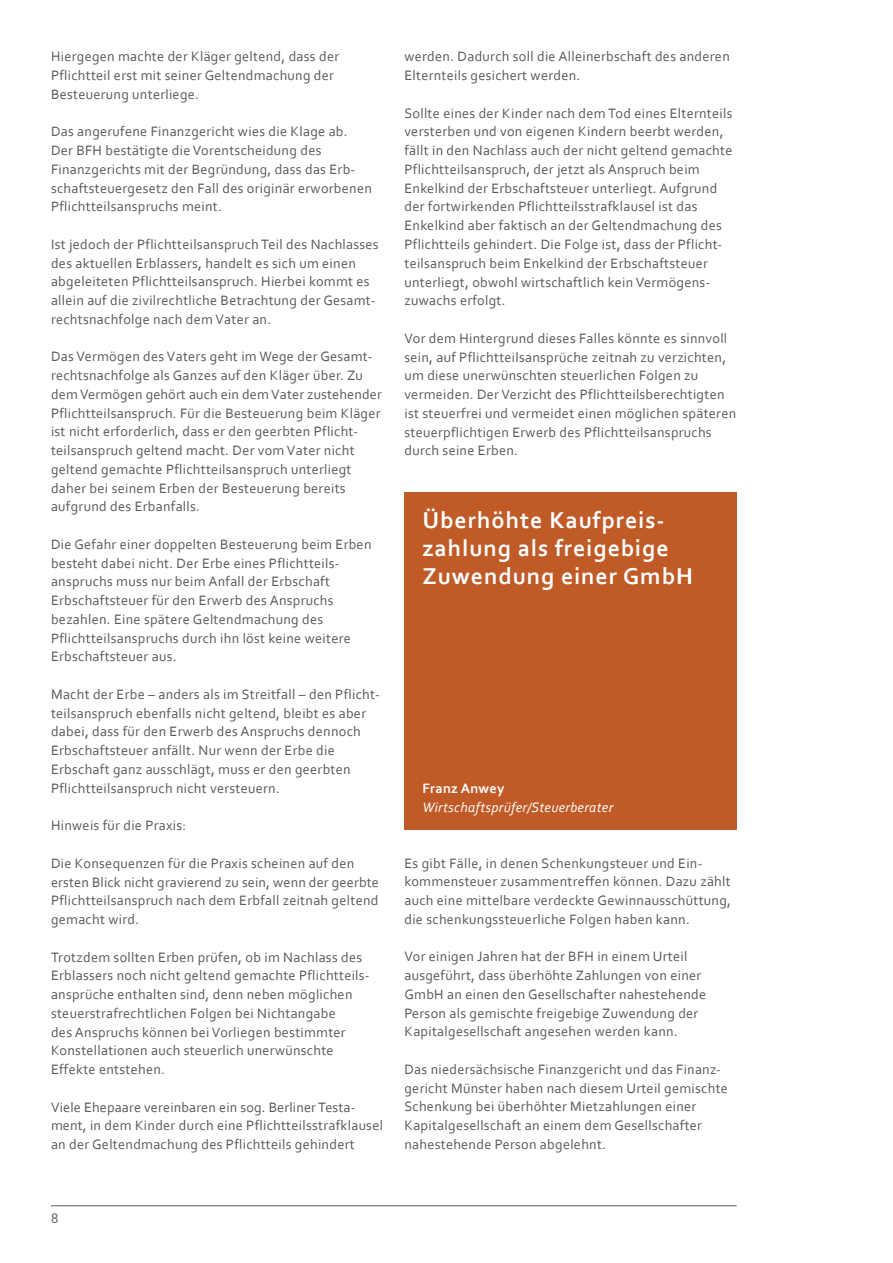
<style>
.page{position:relative;width:893px;height:1263px;background:#fff}
.page>*{position:absolute;margin:0;border:0;box-sizing:border-box;transform-origin:0 0}
.t1{font:700 24px/27.8px "Corbel";letter-spacing:.04em;color:#fff}
.t2{font:14.25px/18.8px "Corbel";letter-spacing:.02em;color:#58595b}
.t3{font:italic 14.25px "Corbel";letter-spacing:.02em;color:#fff}
.t4{font:700 14.25px "Corbel";color:#fff}
</style>
<div class="page">
<hr style="left:51px;top:1205px;width:686px;height:1px;background:#58595b">
<div style="left:404px;top:493px;width:333px;height:337px;background:#c05a27"></div>
<p class="t2" style="left:51px;top:47px;width:290px">Hiergegen machte der Kläger geltend, dass der<br>Pflichtteil erst mit seiner Geltendmachung der<br>Besteuerung unterliege.</p>
<p class="t2" style="left:51px;top:122px;width:322px">Das angerufene Finanzgericht wies die Klage ab.<br>Der BFH bestätigte die Vorentscheidung des Finanzgerichts mit der Begründung, dass das Erb&shy;schaftsteuergesetz den Fall des originär erworbenen Pflichtteilsanspruchs meint.</p>
<p class="t2" style="left:51px;top:234px;width:329px">Ist jedoch der Pflichtteilsanspruch Teil des Nachlasses des aktuellen Erblassers, handelt es sich um einen abgeleiteten Pflichtteilsanspruch. Hierbei kommt es allein auf die zivilrechtliche Betrachtung der Gesamt&shy;rechtsnachfolge nach dem Vater an.</p>
<p class="t2" style="left:51px;top:347px;width:332px">Das Vermögen des Vaters geht im Wege der Gesamt&shy;rechtsnachfolge als Ganzes auf den Kläger über. Zu dem Vermögen gehört auch ein dem Vater zustehender Pflichtteilsanspruch. Für die Besteuerung beim Kläger ist nicht erforderlich, dass er den geerbten Pflicht&shy;teilsanspruch geltend macht. Der vom Vater nicht geltend gemachte Pflichtteilsanspruch unterliegt daher bei seinem Erben der Besteuerung bereits aufgrund des Erbanfalls.</p>
<p class="t2" style="left:51px;top:534px;width:322px">Die Gefahr einer doppelten Besteuerung beim Erben besteht dabei nicht. Der Erbe eines Pflichtteils&shy;anspruchs muss nur beim Anfall der Erbschaft Erbschaftsteuer für den Erwerb des Anspruchs bezahlen. Eine spätere Geltendmachung des Pflichtteilsanspruchs durch ihn löst keine weitere Erbschaftsteuer aus.</p>
<p class="t2" style="left:51px;top:684px;width:330px">Macht der Erbe – anders als im Streitfall – den Pflicht&shy;teilsanspruch ebenfalls nicht geltend, bleibt es aber dabei, dass für den Erwerb des Anspruchs dennoch Erbschaftsteuer anfällt. Nur wenn der Erbe die Erbschaft ganz ausschlägt, muss er den geerbten Pflichtteilsanspruch nicht versteuern.</p>
<p class="t2" style="left:51px;top:816px;width:137px">Hinweis für die Praxis:</p>
<p class="t2" style="left:51px;top:853px;width:329px">Die Konsequenzen für die Praxis scheinen auf den ersten Blick nicht gravierend zu sein, wenn der geerbte Pflichtteilsanspruch nach dem Erbfall zeitnah geltend gemacht wird.</p>
<p class="t2" style="left:51px;top:947px;width:320px">Trotzdem sollten Erben prüfen, ob im Nachlass des Erblassers noch nicht geltend gemachte Pflichtteils&shy;ansprüche enthalten sind, denn neben möglichen steuerstrafrechtlichen Folgen bei Nichtangabe<br>des Anspruchs können bei Vorliegen bestimmter Konstellationen auch steuerlich unerwünschte Effekte entstehen.</p>
<p class="t2" style="left:51px;top:1097px;width:333px">Viele Ehepaare vereinbaren ein sog. Berliner Testa&shy;ment, in dem Kinder durch eine Pflichtteilsstrafklausel an der Geltendmachung des Pflichtteils gehindert</p>
<p class="t2" style="left:404px;top:47px;width:327px">werden. Dadurch soll die Alleinerbschaft des anderen<br>Elternteils gesichert werden.</p>
<p class="t2" style="left:404px;top:103px;width:330px">Sollte eines der Kinder nach dem Tod eines Elternteils versterben und von eigenen Kindern beerbt werden, fällt in den Nachlass auch der nicht geltend gemachte Pflichtteilsanspruch, der jetzt als Anspruch beim Enkelkind der Erbschaftsteuer unterliegt. Aufgrund der fortwirkenden Pflichtteilsstrafklausel ist das Enkelkind aber faktisch an der Geltendmachung des Pflichtteils gehindert. Die Folge ist, dass der Pflicht&shy;teilsanspruch beim Enkelkind der Erbschaftsteuer unterliegt, obwohl wirtschaftlich kein Vermögens&shy;zuwachs erfolgt.</p>
<p class="t2" style="left:404px;top:328px;width:333px">Vor dem Hintergrund dieses Falles könnte es sinnvoll sein, auf Pflichtteilsansprüche zeitnah zu verzichten, um diese unerwünschten steuerlichen Folgen zu vermeiden. Der Verzicht des Pflichtteilsberechtigten ist steuerfrei und vermeidet einen möglichen späteren steuerpflichtigen Erwerb des Pflichtteilsanspruchs durch seine Erben.</p>
<h1 class="t1" style="left:422px;top:506px;width:268px">Überhöhte Kaufpreis&shy;zahlung als freigebige<br>Zuwendung einer GmbH</h1>
<p class="t4" style="left:422px;top:779px;width:83px">Franz Anwey</p>
<p class="t3" style="left:422px;top:798px;width:192px">Wirtschaftsprüfer/Steuerberater</p>
<p class="t2" style="left:404px;top:853px;width:328px">Es gibt Fälle, in denen Schenkungsteuer und Ein&shy;kommensteuer zusammentreffen können. Dazu zählt auch eine mittelbare verdeckte Gewinnausschüttung, die schenkungssteuerliche Folgen haben kann.</p>
<p class="t2" style="left:404px;top:947px;width:303px">Vor einigen Jahren hat der BFH in einem Urteil ausgeführt, dass überhöhte Zahlungen von einer GmbH an einen den Gesellschafter nahestehende Person als gemischte freigebige Zuwendung der Kapitalgesellschaft angesehen werden kann.</p>
<p class="t2" style="left:404px;top:1059px;width:325px">Das niedersächsische Finanzgericht und das Finanz&shy;gericht Münster haben nach diesem Urteil gemischte Schenkung bei überhöhter Mietzahlungen einer Kapitalgesellschaft an einem dem Gesellschafter nahestehende Person abgelehnt.</p>
<p class="t2" style="left:51px;top:1208px;width:9px">8</p>
</div>
